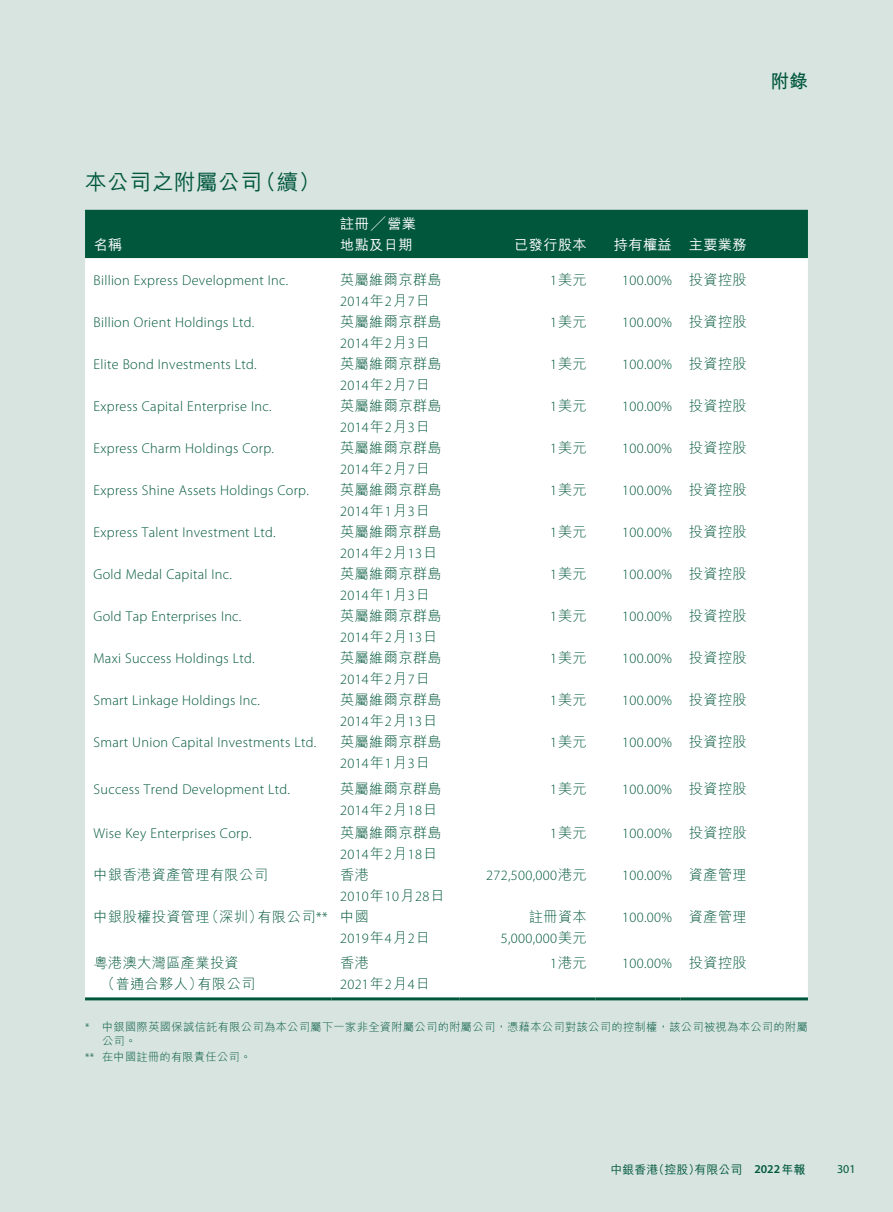
<style>
.page{position:relative;width:893px;height:1212px;background:#d7e4e0}
.page>*{position:absolute;margin:0;border:0;box-sizing:border-box;transform-origin:0 0}
.t1{font:500 21.75px "M Hei HK";letter-spacing:.02em;color:#00573c}
.t2{font:700 18.75px "M Hei HK";color:#00573c}
.t3{font:300 14.25px "Myriad Pro";letter-spacing:.02em;color:#00573c}
.t4{font:300 14.25px/21px "M Hei HK";letter-spacing:.02em;color:#00573c}
.t5{font:500 14.25px/21px "M Hei HK";letter-spacing:.02em;color:#fff}
.t6{font:500 12px "M Hei HK";color:#00573c}
.t7{font:12px "Myriad Pro";color:#00573c}
.t8{font:300 11.25px/13.5px "M Hei HK";letter-spacing:.03em;color:#00573c}
.s1{font-family:"M Hei HK"}
.s2{font-family:"Myriad Pro"}
.s3{font-family:"Myriad Pro";font-weight:600}
.s4{font-weight:700}
</style>
<div class="page">
<div style="left:85px;top:210px;width:723px;height:48px;background:#00573c"></div>
<div style="left:85px;top:258px;width:723px;height:739px;background:#fff"></div>
<hr style="left:85px;top:997px;width:247px;height:3px;background:#00573c">
<hr style="left:332px;top:997px;width:127px;height:3px;background:#00573c">
<hr style="left:459px;top:997px;width:136px;height:3px;background:#00573c">
<hr style="left:595px;top:997px;width:85px;height:3px;background:#00573c">
<hr style="left:680px;top:997px;width:128px;height:3px;background:#00573c">
<h2 class="t2" style="left:770px;top:67px;width:39px">附錄</h2>
<h1 class="t1" style="left:85px;top:166px;width:237px">本公司之附屬公司（續）</h1>
<p class="t5" style="left:94px;top:233px;width:30px">名稱</p>
<p class="t5" style="left:340px;top:212px;width:78px">註冊╱營業地點及日期</p>
<p class="t5" style="left:514px;top:233px;width:74px">已發行股本</p>
<p class="t5" style="left:614px;top:233px;width:134px">持有權益 主要業務</p>
<p class="t3" style="left:94px;top:273px;width:196px">Billion Express Development Inc.</p>
<p class="t4" style="left:340px;top:269px;width:103px">英屬維爾京群島</p>
<p class="t3" style="left:340px;top:294px;width:91px">2014<span class="s1">年</span>2<span class="s1">月</span>7<span class="s1">日</span></p>
<p class="t4" style="left:550px;top:269px;width:38px"><span class="s2">1</span>美元</p>
<p class="t3" style="left:622px;top:273px;width:126px">100.00% <span class="s1">投資控股</span></p>
<p class="t3" style="left:94px;top:315px;width:162px">Billion Orient Holdings Ltd.</p>
<p class="t4" style="left:340px;top:311px;width:103px">英屬維爾京群島</p>
<p class="t3" style="left:340px;top:336px;width:91px">2014<span class="s1">年</span>2<span class="s1">月</span>3<span class="s1">日</span></p>
<p class="t4" style="left:550px;top:311px;width:38px"><span class="s2">1</span>美元</p>
<p class="t3" style="left:622px;top:315px;width:126px">100.00% <span class="s1">投資控股</span></p>
<p class="t3" style="left:94px;top:357px;width:165px">Elite Bond Investments Ltd.</p>
<p class="t4" style="left:340px;top:353px;width:103px">英屬維爾京群島</p>
<p class="t3" style="left:340px;top:378px;width:91px">2014<span class="s1">年</span>2<span class="s1">月</span>7<span class="s1">日</span></p>
<p class="t4" style="left:550px;top:353px;width:38px"><span class="s2">1</span>美元</p>
<p class="t3" style="left:622px;top:357px;width:126px">100.00% <span class="s1">投資控股</span></p>
<p class="t3" style="left:94px;top:399px;width:179px">Express Capital Enterprise Inc.</p>
<p class="t4" style="left:340px;top:395px;width:103px">英屬維爾京群島</p>
<p class="t3" style="left:340px;top:420px;width:91px">2014<span class="s1">年</span>2<span class="s1">月</span>3<span class="s1">日</span></p>
<p class="t4" style="left:550px;top:395px;width:38px"><span class="s2">1</span>美元</p>
<p class="t3" style="left:622px;top:399px;width:126px">100.00% <span class="s1">投資控股</span></p>
<p class="t3" style="left:94px;top:441px;width:182px">Express Charm Holdings Corp.</p>
<p class="t4" style="left:340px;top:437px;width:103px">英屬維爾京群島</p>
<p class="t3" style="left:340px;top:462px;width:91px">2014<span class="s1">年</span>2<span class="s1">月</span>7<span class="s1">日</span></p>
<p class="t4" style="left:550px;top:437px;width:38px"><span class="s2">1</span>美元</p>
<p class="t3" style="left:622px;top:441px;width:126px">100.00% <span class="s1">投資控股</span></p>
<p class="t3" style="left:94px;top:483px;width:217px">Express Shine Assets Holdings Corp.</p>
<p class="t4" style="left:340px;top:479px;width:103px">英屬維爾京群島</p>
<p class="t3" style="left:340px;top:504px;width:91px">2014<span class="s1">年</span>1<span class="s1">月</span>3<span class="s1">日</span></p>
<p class="t4" style="left:550px;top:479px;width:38px"><span class="s2">1</span>美元</p>
<p class="t3" style="left:622px;top:483px;width:126px">100.00% <span class="s1">投資控股</span></p>
<p class="t3" style="left:94px;top:525px;width:184px">Express Talent Investment Ltd.</p>
<p class="t4" style="left:340px;top:521px;width:103px">英屬維爾京群島</p>
<p class="t3" style="left:340px;top:546px;width:99px">2014<span class="s1">年</span>2<span class="s1">月</span>13<span class="s1">日</span></p>
<p class="t4" style="left:550px;top:521px;width:38px"><span class="s2">1</span>美元</p>
<p class="t3" style="left:622px;top:525px;width:126px">100.00% <span class="s1">投資控股</span></p>
<p class="t3" style="left:94px;top:567px;width:140px">Gold Medal Capital Inc.</p>
<p class="t4" style="left:340px;top:563px;width:103px">英屬維爾京群島</p>
<p class="t3" style="left:340px;top:588px;width:91px">2014<span class="s1">年</span>1<span class="s1">月</span>3<span class="s1">日</span></p>
<p class="t4" style="left:550px;top:563px;width:38px"><span class="s2">1</span>美元</p>
<p class="t3" style="left:622px;top:567px;width:126px">100.00% <span class="s1">投資控股</span></p>
<p class="t3" style="left:94px;top:609px;width:149px">Gold Tap Enterprises Inc.</p>
<p class="t4" style="left:340px;top:605px;width:103px">英屬維爾京群島</p>
<p class="t3" style="left:340px;top:630px;width:99px">2014<span class="s1">年</span>2<span class="s1">月</span>13<span class="s1">日</span></p>
<p class="t4" style="left:550px;top:605px;width:38px"><span class="s2">1</span>美元</p>
<p class="t3" style="left:622px;top:609px;width:126px">100.00% <span class="s1">投資控股</span></p>
<p class="t3" style="left:94px;top:651px;width:163px">Maxi Success Holdings Ltd.</p>
<p class="t4" style="left:340px;top:647px;width:103px">英屬維爾京群島</p>
<p class="t3" style="left:340px;top:672px;width:91px">2014<span class="s1">年</span>2<span class="s1">月</span>7<span class="s1">日</span></p>
<p class="t4" style="left:550px;top:647px;width:38px"><span class="s2">1</span>美元</p>
<p class="t3" style="left:622px;top:651px;width:126px">100.00% <span class="s1">投資控股</span></p>
<p class="t3" style="left:94px;top:693px;width:168px">Smart Linkage Holdings Inc.</p>
<p class="t4" style="left:340px;top:689px;width:103px">英屬維爾京群島</p>
<p class="t3" style="left:340px;top:714px;width:99px">2014<span class="s1">年</span>2<span class="s1">月</span>13<span class="s1">日</span></p>
<p class="t4" style="left:550px;top:689px;width:38px"><span class="s2">1</span>美元</p>
<p class="t3" style="left:622px;top:693px;width:126px">100.00% <span class="s1">投資控股</span></p>
<p class="t3" style="left:94px;top:735px;width:224px">Smart Union Capital Investments Ltd.</p>
<p class="t4" style="left:340px;top:731px;width:103px">英屬維爾京群島</p>
<p class="t3" style="left:340px;top:756px;width:91px">2014<span class="s1">年</span>1<span class="s1">月</span>3<span class="s1">日</span></p>
<p class="t4" style="left:550px;top:731px;width:38px"><span class="s2">1</span>美元</p>
<p class="t3" style="left:622px;top:735px;width:126px">100.00% <span class="s1">投資控股</span></p>
<p class="t3" style="left:94px;top:781px;width:198px">Success Trend Development Ltd.</p>
<p class="t4" style="left:340px;top:778px;width:103px">英屬維爾京群島</p>
<p class="t3" style="left:340px;top:802px;width:99px">2014<span class="s1">年</span>2<span class="s1">月</span>18<span class="s1">日</span></p>
<p class="t4" style="left:550px;top:778px;width:38px"><span class="s2">1</span>美元</p>
<p class="t3" style="left:622px;top:781px;width:126px">100.00% <span class="s1">投資控股</span></p>
<p class="t3" style="left:94px;top:825px;width:159px">Wise Key Enterprises Corp.</p>
<p class="t4" style="left:340px;top:822px;width:103px">英屬維爾京群島</p>
<p class="t3" style="left:340px;top:846px;width:99px">2014<span class="s1">年</span>2<span class="s1">月</span>18<span class="s1">日</span></p>
<p class="t4" style="left:550px;top:822px;width:38px"><span class="s2">1</span>美元</p>
<p class="t3" style="left:622px;top:825px;width:126px">100.00% <span class="s1">投資控股</span></p>
<p class="t4" style="left:94px;top:864px;width:176px">中銀香港資產管理有限公司</p>
<p class="t4" style="left:340px;top:864px;width:30px">香港</p>
<p class="t3" style="left:340px;top:888px;width:106px">2010<span class="s1">年</span>10<span class="s1">月</span>28<span class="s1">日</span></p>
<p class="t3" style="left:486px;top:867px;width:102px">272,500,000<span class="s1">港元</span></p>
<p class="t3" style="left:622px;top:867px;width:126px">100.00% <span class="s1">資產管理</span></p>
<p class="t4" style="left:94px;top:906px;width:277px">中銀股權投資管理（深圳）有限公司<span class="s2">**</span> 中國</p>
<p class="t3" style="left:340px;top:930px;width:91px">2019<span class="s1">年</span>4<span class="s1">月</span>2<span class="s1">日</span></p>
<p class="t4" style="left:529px;top:906px;width:59px">註冊資本</p>
<p class="t3" style="left:501px;top:930px;width:87px">5,000,000<span class="s1">美元</span></p>
<p class="t3" style="left:622px;top:909px;width:126px">100.00% <span class="s1">資產管理</span></p>
<p class="t4" style="left:101px;top:952px;width:156px;text-indent:-7px">粵港澳大灣區產業投資（普通合夥人）有限公司</p>
<p class="t4" style="left:340px;top:952px;width:30px">香港</p>
<p class="t3" style="left:340px;top:976px;width:91px">2021<span class="s1">年</span>2<span class="s1">月</span>4<span class="s1">日</span></p>
<p class="t4" style="left:550px;top:952px;width:38px"><span class="s2">1</span>港元</p>
<p class="t3" style="left:622px;top:955px;width:126px">100.00% <span class="s1">投資控股</span></p>
<p class="t8" style="left:102px;top:1020px;width:707px;text-indent:-17px"><span class="s2">*</span> 中銀國際英國保誠信託有限公司為本公司屬下一家非全資附屬公司的附屬公司，憑藉本公司對該公司的控制權，該公司被視為本公司的附屬公司。</p>
<p class="t8" style="left:85px;top:1049px;width:168px"><span class="s2">**</span> 在中國註冊的有限責任公司。</p>
<p class="t6" style="left:610px;top:1160px;width:196px">中銀香港（控股）有限公司 <span class="s3">2022</span><span class="s4">年報</span></p>
<p class="t7" style="left:837px;top:1161px;width:20px">301</p>
</div>
